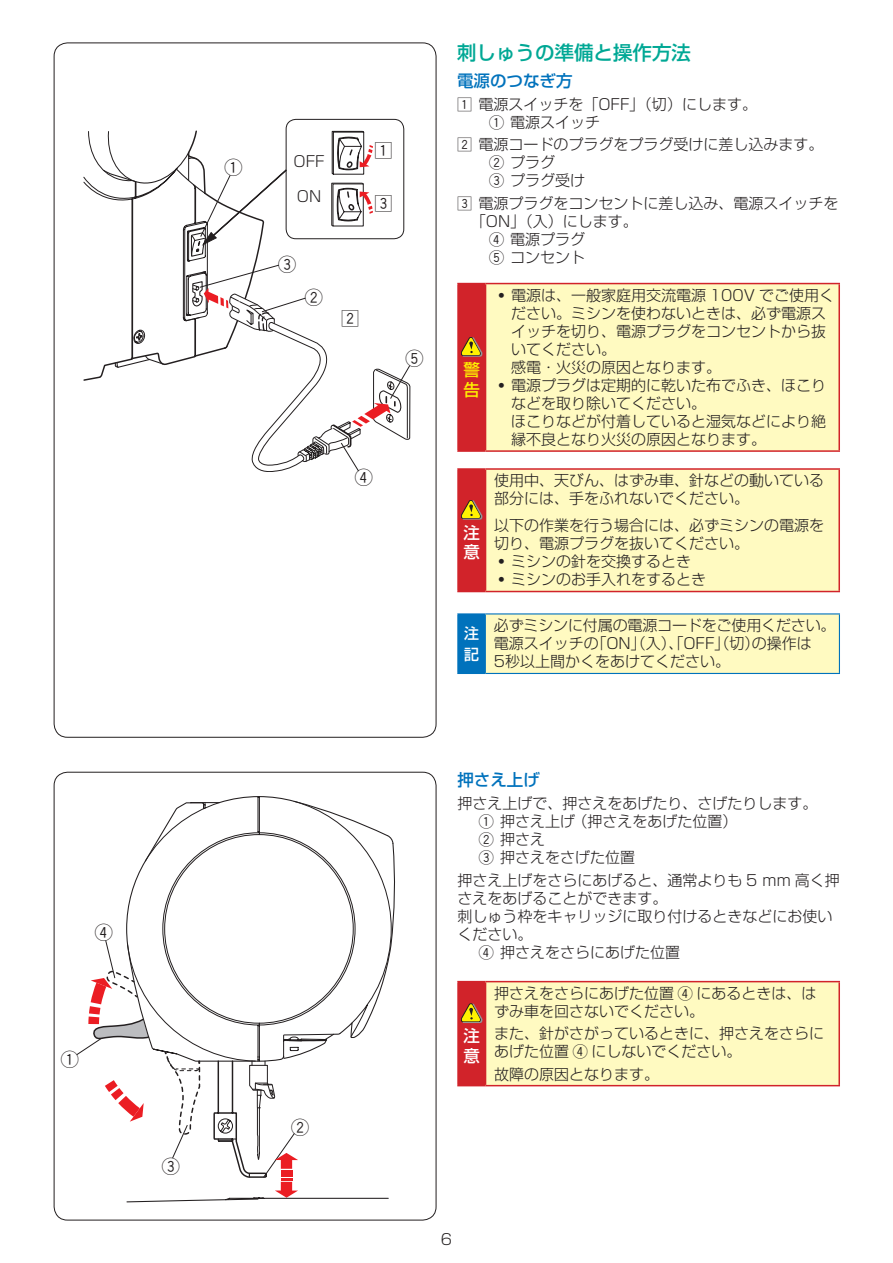
<style>
.page{position:relative;width:893px;height:1263px;background:#fff}
.page>*{position:absolute;margin:0;border:0;box-sizing:border-box;transform-origin:0 0}
.t1{font:500 19.5px "Shin Go";color:#00a895}
.t2{font:18px "Gth Hround";color:#231f20}
.t3{font:500 16.5px "Shin Go";color:#0072bc}
.t4{font:500 16.5px/19.8px "Shin Go";color:#fff}
.t5{font:500 16.5px/19.8px "Shin Go";color:#fff101}
.t6{font:300 15px/18px "Shin Go";color:#231f20}
.t7{font:500 15px/20.7px "Shin Go";color:#fff}
.s1{font-family:"Gth Hround";font-weight:400}
</style>
<div class="page">
<svg style="left:83px;top:130px;width:327px;height:342px"></svg>
<div style="left:458px;top:469px;width:28px;height:122px;background:#d1232a"></div>
<div style="left:486px;top:469px;width:353px;height:122px;background:#fffac1"></div>
<svg style="left:457px;top:591px;width:29px;height:1px"></svg>
<hr style="left:457px;top:468px;width:29px;height:2px;background:#d1232a">
<hr style="left:457px;top:470px;width:2px;height:121px;background:#d1232a">
<hr style="left:486px;top:468px;width:354px;height:2px;background:#d1232a">
<hr style="left:838px;top:470px;width:2px;height:121px;background:#d1232a">
<hr style="left:486px;top:591px;width:354px;height:1px;background:#d1232a">
<svg style="left:461px;top:500px;width:21px;height:20px"></svg>
<div style="left:458px;top:614px;width:27px;height:59px;background:#0072bc"></div>
<div style="left:485px;top:614px;width:354px;height:59px;background:#fffac1"></div>
<svg style="left:457px;top:613px;width:28px;height:1px"></svg>
<hr style="left:457px;top:614px;width:1px;height:59px;background:#0072bc">
<hr style="left:485px;top:613px;width:355px;height:1px;background:#0072bc">
<hr style="left:839px;top:614px;width:1px;height:59px;background:#0072bc">
<svg style="left:457px;top:673px;width:28px;height:1px"></svg>
<hr style="left:485px;top:614px;width:1px;height:59px;background:#0072bc">
<hr style="left:485px;top:673px;width:355px;height:1px;background:#0072bc">
<div style="left:458px;top:284px;width:28px;height:167px;background:#d1232a"></div>
<div style="left:486px;top:284px;width:353px;height:167px;background:#fffac1"></div>
<hr style="left:457px;top:450px;width:29px;height:2px;background:#d1232a">
<svg style="left:457px;top:283px;width:29px;height:1px"></svg>
<hr style="left:457px;top:284px;width:2px;height:166px;background:#d1232a">
<hr style="left:486px;top:283px;width:354px;height:1px;background:#d1232a">
<hr style="left:838px;top:284px;width:2px;height:166px;background:#d1232a">
<hr style="left:486px;top:450px;width:354px;height:2px;background:#d1232a">
<svg style="left:461px;top:337px;width:21px;height:20px"></svg>
<div style="left:458px;top:982px;width:28px;height:104px;background:#d1232a"></div>
<div style="left:486px;top:982px;width:353px;height:104px;background:#fffac1"></div>
<svg style="left:457px;top:981px;width:29px;height:1px"></svg>
<hr style="left:457px;top:982px;width:2px;height:103px;background:#d1232a">
<hr style="left:486px;top:981px;width:354px;height:1px;background:#d1232a">
<hr style="left:838px;top:982px;width:2px;height:103px;background:#d1232a">
<hr style="left:486px;top:1085px;width:354px;height:1px;background:#d1232a">
<svg style="left:461px;top:1003px;width:21px;height:20px"></svg>
<svg style="left:155px;top:796px;width:240px;height:133px"></svg>
<svg style="left:76px;top:843px;width:317px;height:359px"></svg>
<p class="t2" style="left:95px;top:923px;width:19px">R</p>
<p class="t2" style="left:61px;top:1051px;width:19px">Q</p>
<p class="t2" style="left:162px;top:1157px;width:19px">E</p>
<p class="t2" style="left:225px;top:159px;width:19px">Q</p>
<p class="t6" style="left:293px;top:152px;width:33px">OFF</p>
<p class="t6" style="left:297px;top:186px;width:26px">ON</p>
<p class="t2" style="left:375px;top:141px;width:19px">Z</p>
<p class="t2" style="left:375px;top:195px;width:19px">C</p>
<h1 class="t1" style="left:457px;top:40px;width:235px">刺しゅうの準備と操作方法</h1>
<p class="t3" style="left:457px;top:70px;width:117px">電源のつなぎ方</p>
<p class="t6" style="left:489px;top:95px;width:269px;text-indent:-32px"><span class="s1">Z</span> 電源スイッチを「OFF」（切）にします。<br><span class="s1">Q</span> 電源スイッチ</p>
<p class="t6" style="left:489px;top:135px;width:336px;text-indent:-32px"><span class="s1">X</span> 電源コードのプラグをプラグ受けに差し込みます。<br><span class="s1">W</span> プラグ<br><span class="s1">E</span> プラグ受け</p>
<p class="t6" style="left:457px;top:194px;width:383px"><span class="s1">C</span> 電源プラグをコンセントに差し込み、電源スイッチを</p>
<p class="t6" style="left:471px;top:212px;width:168px">「ON」（入）にします。</p>
<p class="t6" style="left:489px;top:230px;width:98px"><span class="s1">R</span> 電源プラグ</p>
<p class="t2" style="left:278px;top:256px;width:19px">E</p>
<p class="t6" style="left:489px;top:248px;width:98px"><span class="s1">T</span> コンセント</p>
<p class="t2" style="left:305px;top:288px;width:19px">W</p>
<p class="t6" style="left:511px;top:286px;width:325px;text-indent:-13px">• 電源は、一般家庭用交流電源 100V でご使用ください。ミシンを使わないときは、必ず電源スイッチを切り、電源プラグをコンセントから抜いてください。<br>感電・火災の原因となります。</p>
<p class="t6" style="left:511px;top:376px;width:316px;text-indent:-13px">• 電源プラグは定期的に乾いた布でふき、ほこりなどを取り除いてください。<br>ほこりなどが付着していると湿気などにより絶縁不良となり火災の原因となります。</p>
<p class="t2" style="left:341px;top:309px;width:19px">X</p>
<p class="t2" style="left:406px;top:350px;width:19px">T</p>
<p class="t5" style="left:464px;top:359px;width:18px">警告</p>
<p class="t2" style="left:355px;top:469px;width:19px">R</p>
<p class="t4" style="left:464px;top:522px;width:18px">注意</p>
<p class="t6" style="left:494px;top:471px;width:331px">使用中、天びん、はずみ車、針などの動いている部分には、手をふれないでください。</p>
<p class="t6" style="left:494px;top:516px;width:331px">以下の作業を行う場合には、必ずミシンの電源を切り、電源プラグを抜いてください。</p>
<p class="t6" style="left:498px;top:552px;width:194px">• ミシンの針を交換するとき</p>
<p class="t6" style="left:498px;top:570px;width:209px">• ミシンのお手入れをするとき</p>
<p class="t7" style="left:464px;top:622px;width:16px">注記</p>
<p class="t6" style="left:494px;top:616px;width:343px">必ずミシンに付属の電源コードをご使用ください。電源スイッチの「ON」（入）、「OFF」（切）の操作は<br>5秒以上間かくをあけてください。</p>
<p class="t2" style="left:291px;top:1118px;width:19px">W</p>
<p class="t3" style="left:457px;top:769px;width:84px">押さえ上げ</p>
<p class="t6" style="left:479px;top:794px;width:340px;text-indent:-21px">押さえ上げで、押さえをあげたり、さげたりします。<br><span class="s1">Q</span> 押さえ上げ （押さえをあげた位置）<br><span class="s1">W</span> 押さえ<br><span class="s1">E</span> 押さえをさげた位置</p>
<p class="t6" style="left:457px;top:870px;width:384px">押さえ上げをさらにあげると、通常よりも 5 mm 高く押</p>
<p class="t6" style="left:457px;top:888px;width:211px">さえをあげることができます。</p>
<p class="t6" style="left:457px;top:906px;width:376px">刺しゅう枠をキャリッジに取り付けるときなどにお使い</p>
<p class="t6" style="left:457px;top:924px;width:76px">ください。</p>
<p class="t6" style="left:479px;top:942px;width:203px"><span class="s1">R</span> 押さえをさらにあげた位置</p>
<p class="t4" style="left:464px;top:1025px;width:18px">注意</p>
<p class="t6" style="left:494px;top:984px;width:324px">押さえをさらにあげた位置 <span class="s1">R</span> にあるときは、はずみ車を回さないでください。</p>
<p class="t6" style="left:494px;top:1024px;width:331px">また、針がさがっているときに、押さえをさらにあげた位置 <span class="s1">R</span> にしないでください。</p>
<p class="t6" style="left:494px;top:1064px;width:166px">故障の原因となります。</p>
<p class="t6" style="left:441px;top:1230px;width:13px">6</p>
</div>
